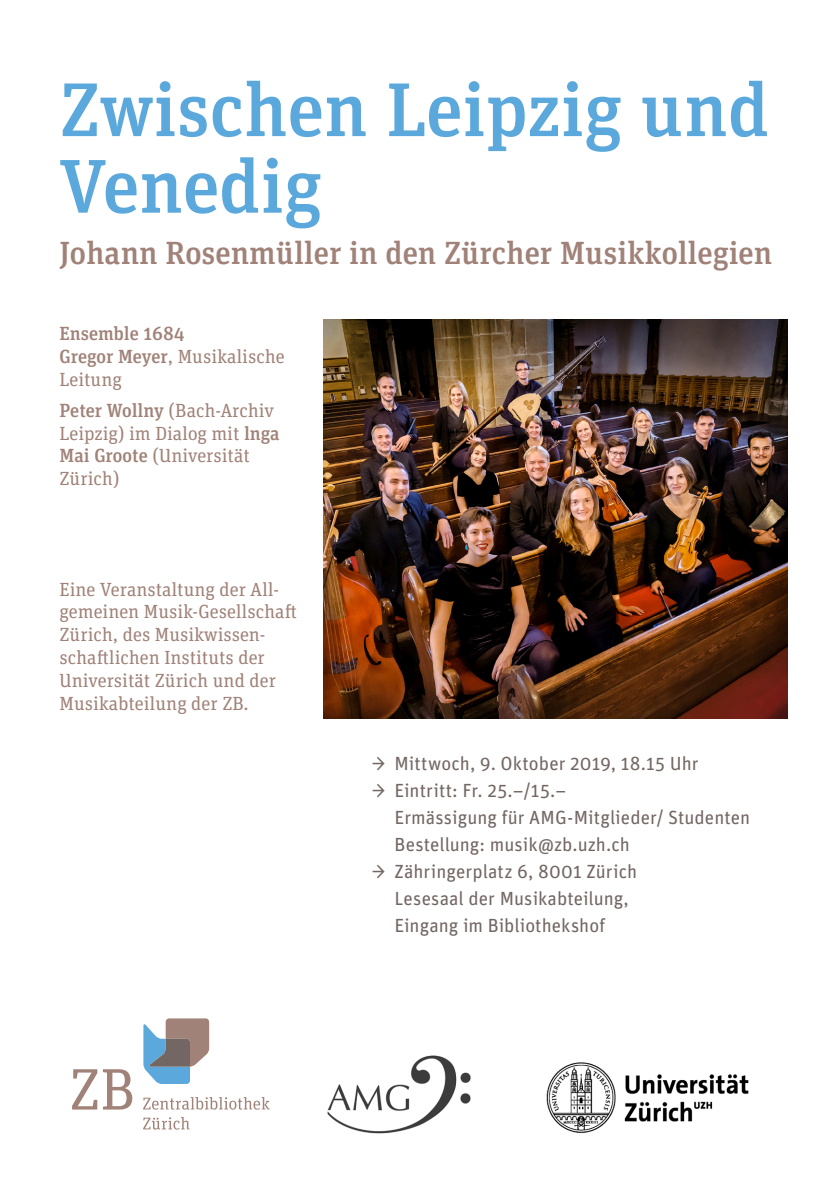
<style>
.page{position:relative;width:840px;height:1191px;background:#fff}
.page>*{position:absolute;margin:0;border:0;box-sizing:border-box;transform-origin:0 0}
.t1{font:500 76px/76.6px "Unit Slab Pro";color:#5ba8dc}
.t2{font:500 32px "Unit Slab Pro";color:#a08278}
.Teasertext_Titelseit{font:19px/22.8px "Unit Slab Pro";color:#a08278}
.Aufzählung_10_5pt{font:19px "Unit Pro";letter-spacing:.005em;color:#736763}
.Teasertext_Titelseit-2{font:500 19px/22.8px "Unit Slab Pro";color:#a08278}
.s1{font-weight:400}
.s2{font-weight:500}
</style>
<div class="page">
<img style="left:323px;top:319px;width:464px;height:400px">
<svg style="left:143px;top:1018px;width:66px;height:66px"></svg>
<svg style="left:143px;top:1117px;width:46px;height:12px"></svg>
<svg style="left:143px;top:1097px;width:126px;height:12px"></svg>
<svg style="left:72px;top:1069px;width:60px;height:40px"></svg>
<img style="left:546px;top:1062px;width:203px;height:71px">
<img style="left:327px;top:1055px;width:144px;height:79px">
<p class="t1" style="left:60px;top:68px;width:710px">Zwischen Leipzig und<br>Venedig</p>
<p class="t2" style="left:60px;top:230px;width:713px">Johann Rosenmüller in den Zürcher Musikkollegien</p>
<p class="Teasertext_Titelseit-2" style="left:60px;top:321px;width:226px">Ensemble 1684<br>Gregor Meyer<span class="s1">, Musikalische<br>Leitung</span></p>
<p class="Teasertext_Titelseit" style="left:60px;top:398px;width:222px"><span class="s2">Peter Wollny</span> (Bach-Archiv<br>Leipzig) im Dialog mit <span class="s2">lnga<br>Mai Groote</span> (Universität<br>Zürich)</p>
<p class="Teasertext_Titelseit" style="left:60px;top:577px;width:238px">Eine Veranstaltung der All&shy;gemeinen Musik-Gesellschaft<br>Zürich, des Musikwissen&shy;schaftlichen Instituts der<br>Universität Zürich und der<br>Musikabteilung der ZB.</p>
<p class="Aufzählung_10_5pt" style="left:371px;top:750px;width:328px">→ Mittwoch, 9. Oktober 2019, 18.15 Uhr</p>
<p class="Aufzählung_10_5pt" style="left:371px;top:777px;width:196px">→ Eintritt: Fr. 25.–/15.–</p>
<p class="Aufzählung_10_5pt" style="left:394px;top:804px;width:357px">Ermässigung für AMG-Mitglieder/ Studenten</p>
<p class="Aufzählung_10_5pt" style="left:394px;top:831px;width:237px">Bestellung: musik@zb.uzh.ch</p>
<p class="Aufzählung_10_5pt" style="left:371px;top:857px;width:267px">→ Zähringerplatz 6, 8001 Zürich</p>
<p class="Aufzählung_10_5pt" style="left:394px;top:884px;width:236px">Lesesaal der Musikabteilung,</p>
<p class="Aufzählung_10_5pt" style="left:394px;top:911px;width:212px">Eingang im Bibliothekshof</p>
</div>
